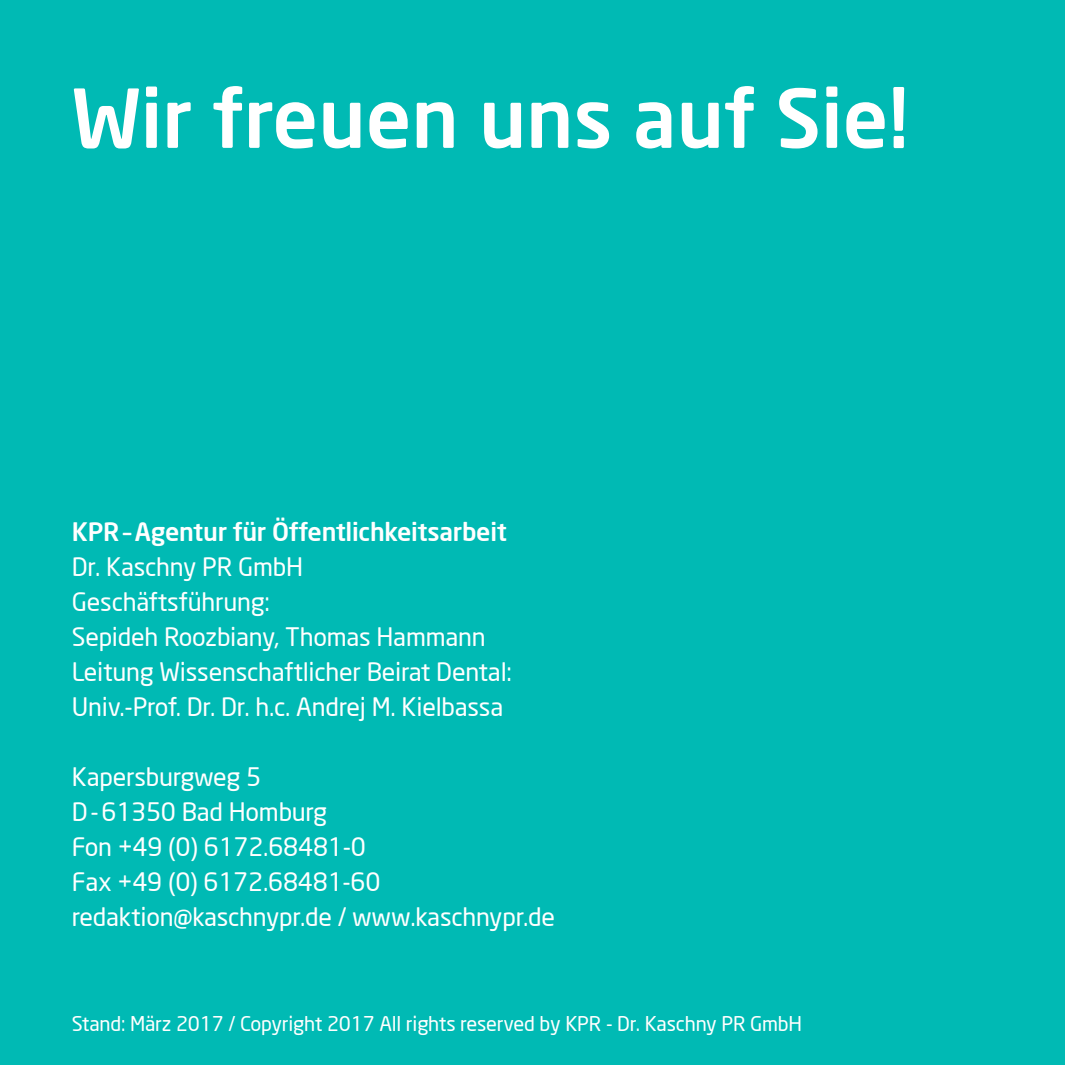
<style>
.page{position:relative;width:1065px;height:1065px;background:#00bab4}
.page>*{position:absolute;margin:0;border:0;box-sizing:border-box;transform-origin:0 0}
.t1{font:500 80px "Neo Sans";color:#fff}
.t2{font:25px/35px "Neo Sans";letter-spacing:-.01em;color:#fff}
.t3{font:500 25px "Neo Sans";letter-spacing:-.01em;color:#fff}
.t4{font:20px "Neo Sans";letter-spacing:-.01em;color:#fff}
</style>
<div class="page">
<h1 class="t1" style="left:72px;top:68px;width:839px">Wir freuen uns auf Sie!</h1>
<p class="t3" style="left:72px;top:516px;width:437px">KPR–Agentur für Öffentlichkeitsarbeit</p>
<p class="t2" style="left:72px;top:549px;width:442px">Dr. Kaschny PR GmbH<br>Geschäftsführung:<br>Sepideh Roozbiany, Thomas Hammann<br>Leitung Wissenschaftlicher Beirat Dental:<br>Univ.-Prof. Dr. Dr. h.c. Andrej M. Kielbassa</p>
<p class="t2" style="left:72px;top:759px;width:485px">Kapersburgweg 5<br>D-61350 Bad Homburg<br>Fon +49 (0) 6172.68481-0<br>Fax +49 (0) 6172.68481-60 redaktion@kaschnypr.de / www.kaschnypr.de</p>
<p class="t4" style="left:72px;top:1011px;width:732px">Stand: März 2017 / Copyright 2017 All rights reserved by KPR - Dr. Kaschny PR GmbH</p>
</div>
